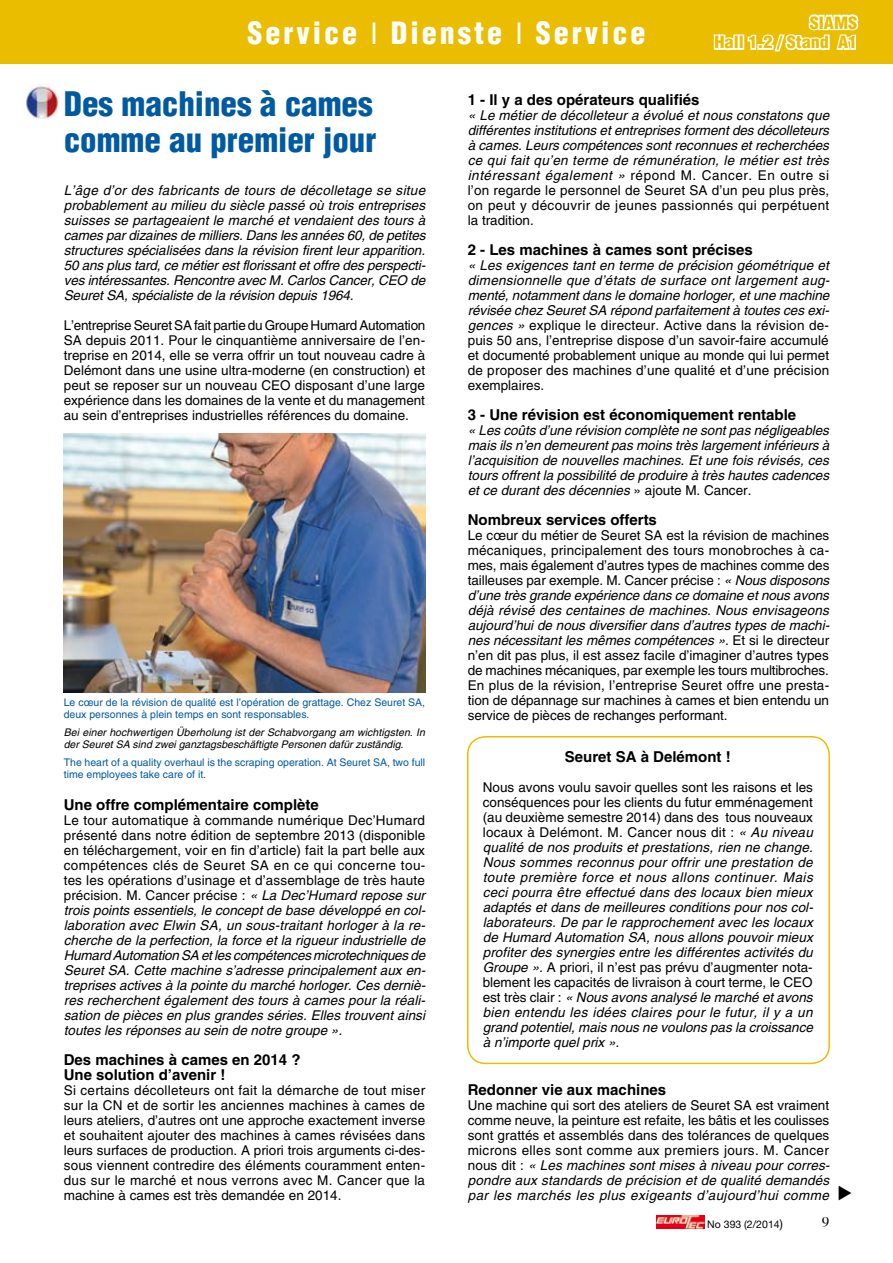
<style>
.page{position:relative;width:893px;height:1263px;background:#fff}
.page>*{position:absolute;margin:0;border:0;box-sizing:border-box;transform-origin:0 0}
.t1{font:900 condensed 33px/36px "Helvetica";color:#005aa2}
.t2{font:900 condensed 30px "Helvetica";letter-spacing:.1em;color:#fff}
.t3{font:900 condensed 16.5px/19.8px "Helvetica";color:#ebbd00;text-align:right;scale:1.1 1}
.t4{font:700 15px/15px "Helvetica";color:#000}
.t5{font:italic 13.5px/15px "Helvetica";color:#000;text-align:justify}
.t6{font:13.5px/15px "Helvetica";color:#000;text-align:justify}
.t7{font:10.5px/12px "Helvetica";color:#005aa2}
.t8{font:italic 10.5px/12px "Helvetica";letter-spacing:.01em;color:#000}
.t9{font:10.5px "Helvetica Neue";color:#000}
.s1{font-weight:400;font-stretch:normal}
.s2{font-style:normal}
.s3{font-style:italic}
.s4{font-size:12px}
</style>
<div class="page">
<svg style="left:656px;top:1215px;width:1px;height:13px"></svg>
<img style="left:657px;top:1215px;width:47px;height:13px">
<div style="left:0;top:0;width:893px;height:64px;background:#ebbd00"></div>
<svg style="left:713px;top:34px;width:25px;height:17px"></svg>
<div style="left:733px;top:35px;width:6px;height:15px;border:3px solid #fff"></div>
<div style="left:738px;top:35px;width:6px;height:15px;border:3px solid #fff"></div>
<svg style="left:747px;top:14px;width:112px;height:38px"></svg>
<img style="left:64px;top:434px;width:361px;height:258px">
<div style="left:467px;top:736px;width:363px;height:328px;border:2px solid #ebbd00;border-radius:18px"></div>
<img style="left:23px;top:84px;width:35px;height:35px">
<h2 class="t2" style="left:247px;top:14px;width:399px">Service <span class="s1">l</span> Dienste <span class="s1">l</span> Service</h2>
<p class="t3" style="left:715px;top:13px;width:131px">SIAMS<br>Hall 1.2 / Stand A1</p>
<h1 class="t1" style="left:64px;top:85px;width:314px">Des machines à cames comme au premier jour</h1>
<p class="t5" style="left:64px;top:183px;width:363px">L’âge d’or des fabricants de tours de décolletage se situe probablement au milieu du siècle passé où trois entreprises suisses se partageaient le marché et vendaient des tours à cames par dizaines de milliers. Dans les années 60, de petites structures spécialisées dans la révision firent leur apparition.<br>50 ans plus tard, ce métier est florissant et offre des perspecti&shy;ves intéressantes. Rencontre avec M. Carlos Cancer, CEO de Seuret SA, spécialiste de la révision depuis 1964.</p>
<p class="t6" style="left:64px;top:318px;width:363px">L’entreprise Seuret SA fait partie du Groupe Humard Automation SA depuis 2011. Pour le cinquantième anniversaire de l’en&shy;treprise en 2014, elle se verra offrir un tout nouveau cadre à Delémont dans une usine ultra-moderne (en construction) et peut se reposer sur un nouveau CEO disposant d’une large expérience dans les domaines de la vente et du management au sein d’entreprises industrielles références du domaine.</p>
<p class="t7" style="left:64px;top:696px;width:363px">Le cœur de la révision de qualité est l’opération de grattage. Chez Seuret SA, deux personnes à plein temps en sont responsables.</p>
<p class="t8" style="left:64px;top:726px;width:363px">Bei einer hochwertigen Überholung ist der Schabvorgang am wichtigsten. In der Seuret SA sind zwei ganztagsbeschäftigte Personen dafür zuständig.</p>
<p class="t7" style="left:64px;top:756px;width:363px">The heart of a quality overhaul is the scraping operation. At Seuret SA, two full time employees take care of it.</p>
<p class="t4" style="left:64px;top:797px;width:257px">Une offre complémentaire complète</p>
<p class="t5" style="left:64px;top:813px;width:363px"><span class="s2">Le tour automatique à commande numérique Dec’Humard présenté dans notre édition de septembre 2013 (disponible en téléchargement, voir en fin d’article) fait la part belle aux compétences clés de Seuret SA en ce qui concerne tou&shy;tes les opérations d’usinage et d’assemblage de très haute précision. M. Cancer précise :</span> « La Dec’Humard repose sur trois points essentiels, le concept de base développé en col&shy;laboration avec Elwin SA, un sous-traitant horloger à la re&shy;cherche de la perfection, la force et la rigueur industrielle de Humard Automation SA et les compétences microtechniques de Seuret SA. Cette machine s’adresse principalement aux en&shy;treprises actives à la pointe du marché horloger. Ces derniè&shy;res recherchent également des tours à cames pour la réali&shy;sation de pièces en plus grandes séries. Elles trouvent ainsi toutes les réponses au sein de notre groupe ».</p>
<p class="t4" style="left:64px;top:1052px;width:238px">Des machines à cames en 2014 ?<br>Une solution d’avenir !</p>
<p class="t6" style="left:64px;top:1083px;width:363px">Si certains décolleteurs ont fait la démarche de tout miser sur la CN et de sortir les anciennes machines à cames de leurs ateliers, d’autres ont une approche exactement inverse et souhaitent ajouter des machines à cames révisées dans leurs surfaces de production. A priori trois arguments ci-des&shy;sous viennent contredire des éléments couramment enten&shy;dus sur le marché et nous verrons avec M. Cancer que la machine à cames est très demandée en 2014.</p>
<p class="t4" style="left:468px;top:92px;width:233px">1 - Il y a des opérateurs qualifiés</p>
<p class="t5" style="left:468px;top:108px;width:363px">« Le métier de décolleteur a évolué et nous constatons que différentes institutions et entreprises forment des décolleteurs à cames. Leurs compétences sont reconnues et recherchées ce qui fait qu’en terme de rémunération, le métier est très intéressant également » <span class="s2">répond M. Cancer. En outre si l’on regarde le personnel de Seuret SA d’un peu plus près, on peut y découvrir de jeunes passionnés qui perpétuent la tradition.</span></p>
<p class="t4" style="left:468px;top:242px;width:287px">2 - Les machines à cames sont précises</p>
<p class="t6" style="left:468px;top:258px;width:363px"><span class="s3">« Les exigences tant en terme de précision géométrique et dimensionnelle que d’états de surface ont largement aug&shy;menté, notamment dans le domaine horloger, et une machine révisée chez Seuret SA répond parfaitement à toutes ces exi&shy;gences »</span> explique le directeur. Active dans la révision de&shy;puis 50 ans, l’entreprise dispose d’un savoir-faire accumulé et documenté probablement unique au monde qui lui permet de proposer des machines d’une qualité et d’une précision exemplaires.</p>
<p class="t4" style="left:468px;top:407px;width:330px">3 - Une révision est économiquement rentable</p>
<p class="t5" style="left:468px;top:423px;width:363px">« Les coûts d’une révision complète ne sont pas négligeables mais ils n’en demeurent pas moins très largement inférieurs à l’acquisition de nouvelles machines. Et une fois révisés, ces tours offrent la possibilité de produire à très hautes cadences et ce durant des décennies <span class="s2">» ajoute M. Cancer.</span></p>
<p class="t4" style="left:468px;top:512px;width:191px">Nombreux services offerts</p>
<p class="t6" style="left:468px;top:528px;width:363px">Le cœur du métier de Seuret SA est la révision de machines mécaniques, principalement des tours monobroches à ca&shy;mes, mais également d’autres types de machines comme des tailleuses par exemple. M. Cancer précise : <span class="s3">« Nous disposons d’une très grande expérience dans ce domaine et nous avons déjà révisé des centaines de machines. Nous envisageons aujourd’hui de nous diversifier dans d’autres types de machi&shy;nes nécessitant les mêmes compétences »</span>. Et si le directeur n’en dit pas plus, il est assez facile d’imaginer d’autres types de machines mécaniques, par exemple les tours multibroches.<br>En plus de la révision, l’entreprise Seuret offre une presta&shy;tion de dépannage sur machines à cames et bien entendu un service de pièces de rechanges performant.</p>
<p class="t4" style="left:565px;top:749px;width:167px">Seuret SA à Delémont !</p>
<p class="t5" style="left:483px;top:779px;width:332px"><span class="s2">Nous avons voulu savoir quelles sont les raisons et les conséquences pour les clients du futur emménagement (au deuxième semestre 2014) dans des tous nouveaux locaux à Delémont. M. Cancer nous dit :</span> « Au niveau qualité de nos produits et prestations, rien ne change.<br>Nous sommes reconnus pour offrir une prestation de toute première force et nous allons continuer. Mais ceci pourra être effectué dans des locaux bien mieux adaptés et dans de meilleures conditions pour nos col&shy;laborateurs. De par le rapprochement avec les locaux de Humard Automation SA, nous allons pouvoir mieux profiter des synergies entre les différentes activités du Groupe ». <span class="s2">A priori, il n’est pas prévu d’augmenter nota&shy;blement les capacités de livraison à court terme, le CEO est très clair :</span> « Nous avons analysé le marché et avons bien entendu les idées claires pour le futur, il y a un grand potentiel, mais nous ne voulons pas la croissance à n’importe quel prix ».</p>
<p class="t4" style="left:468px;top:1082px;width:200px">Redonner vie aux machines</p>
<p class="t6" style="left:468px;top:1098px;width:363px">Une machine qui sort des ateliers de Seuret SA est vraiment comme neuve, la peinture est refaite, les bâtis et les coulisses sont grattés et assemblés dans des tolérances de quelques microns elles sont comme aux premiers jours. M. Cancer nous dit : <span class="s3">« Les machines sont mises à niveau pour corres&shy;pondre aux standards de précision et de qualité demandés par les marchés les plus exigeants d’aujourd’hui comme</span></p>
<p class="t9" style="left:707px;top:1218px;width:77px">No 393 (2/2014<span class="s4">)</span></p>
</div>
